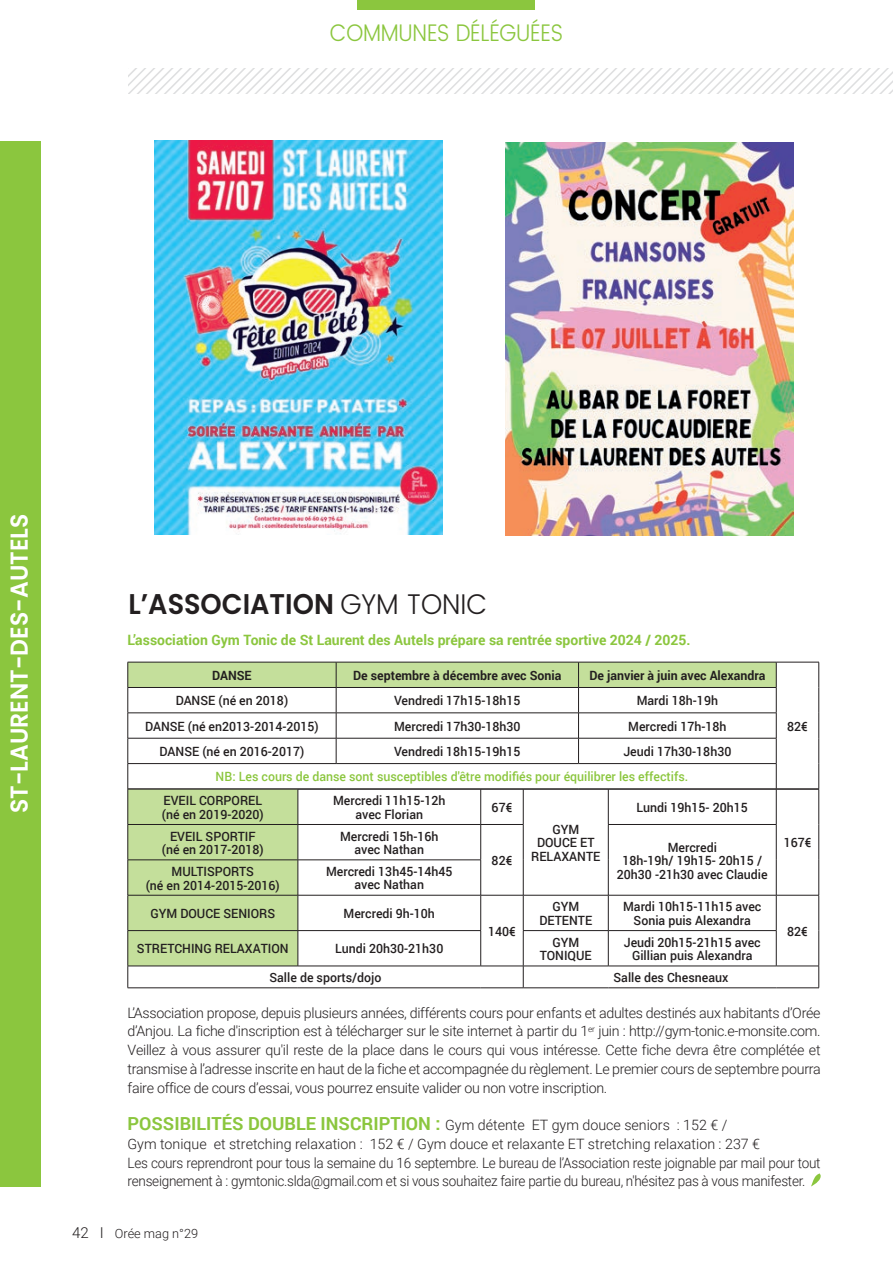
<style>
.page{position:relative;width:893px;height:1263px;background:#fff}
.page>*{position:absolute;margin:0;border:0;box-sizing:border-box;transform-origin:0 0}
.t1{font:600 28.5px "Poppins";color:#231f20;scale:.95 1}
.t2{font:600 24.45px "Poppins";color:#fff;scale:.96 1}
.t3{font:300 24px "Poppins";letter-spacing:-.01em;color:#8bc63e;scale:.9 1}
.t4{font:300 14.25px/18.8px "Roboto";letter-spacing:-.02em;color:#231f20;text-align:justify}
.t5{font:700 14.25px "Roboto";color:#8bc63e}
.t6{font:500 12.75px/13.5px "Roboto";color:#231f20;text-align:center}
.t7{font:500 12.75px "Roboto";color:#8bc63e}
.t8{font:700 12.75px "Roboto";color:#231f20}
.t9{font:300 12.75px "Roboto";color:#231f20}
.s1{font-weight:300}
.s2{font-weight:700;font-size:18px;color:#8bc63e}
.s3{font-size:15px}
</style>
<div class="page">
<div style="left:358px;top:0;width:177px;height:10px;background:#8bc63e"></div>
<svg style="left:129px;top:68px;width:764px;height:25px"></svg>
<div style="left:0;top:141px;width:40px;height:1045px;background:#8bc63e"></div>
<svg style="left:811px;top:1173px;width:10px;height:13px"></svg>
<img style="left:155px;top:141px;width:288px;height:393px">
<img style="left:505px;top:142px;width:289px;height:394px">
<hr style="left:776px;top:662px;width:43px;height:1px;background:#231f20">
<svg style="left:818px;top:662px;width:1px;height:127px"></svg>
<hr style="left:776px;top:789px;width:43px;height:1px;background:#231f20">
<hr style="left:818px;top:789px;width:1px;height:35px;background:#231f20">
<hr style="left:818px;top:824px;width:1px;height:36px;background:#231f20">
<hr style="left:818px;top:860px;width:1px;height:35px;background:#231f20">
<hr style="left:776px;top:895px;width:43px;height:1px;background:#231f20">
<hr style="left:818px;top:895px;width:1px;height:35px;background:#231f20">
<hr style="left:818px;top:930px;width:1px;height:36px;background:#231f20">
<svg style="left:128px;top:662px;width:649px;height:325px"></svg>
<hr style="left:608px;top:966px;width:168px;height:1px;background:#231f20">
<hr style="left:776px;top:966px;width:43px;height:1px;background:#231f20">
<svg style="left:818px;top:966px;width:1px;height:21px"></svg>
<hr style="left:128px;top:987px;width:170px;height:1px;background:#231f20">
<hr style="left:298px;top:987px;width:183px;height:1px;background:#231f20">
<hr style="left:481px;top:987px;width:42px;height:1px;background:#231f20">
<hr style="left:523px;top:987px;width:85px;height:1px;background:#231f20">
<hr style="left:608px;top:987px;width:168px;height:1px;background:#231f20">
<hr style="left:776px;top:987px;width:43px;height:1px;background:#231f20">
<h3 class="t3" style="left:330px;top:15px;width:261px">COMMUNES DÉLÉGUÉES</h3>
<h2 class="t2" style="left:5px;top:813px;width:313px;rotate:-90deg">ST-LAURENT-DES-AUTELS</h2>
<h1 class="t1" style="left:128px;top:587px;width:380px">L’ASSOCIATION <span class="s1">GYM TONIC</span></h1>
<p class="t5" style="left:128px;top:630px;width:565px">L’association Gym Tonic de St Laurent des Autels prépare sa rentrée sportive 2024 / 2025.</p>
<p class="t8" style="left:212px;top:666px;width:41px">DANSE</p>
<p class="t8" style="left:353px;top:666px;width:210px">De septembre à décembre avec Sonia</p>
<p class="t8" style="left:589px;top:666px;width:177px">De janvier à juin avec Alexandra</p>
<p class="t6" style="left:176px;top:693px;width:114px">DANSE (né en 2018)</p>
<p class="t6" style="left:394px;top:693px;width:128px">Vendredi 17h15-18h15</p>
<p class="t6" style="left:637px;top:693px;width:83px">Mardi 18h-19h</p>
<p class="t6" style="left:145px;top:719px;width:175px">DANSE (né en2013-2014-2015)</p>
<p class="t6" style="left:394px;top:719px;width:128px">Mercredi 17h30-18h30</p>
<p class="t6" style="left:628px;top:719px;width:100px">Mercredi 17h-18h</p>
<p class="t6" style="left:160px;top:744px;width:146px">DANSE (né en 2016-2017)</p>
<p class="t6" style="left:394px;top:744px;width:128px">Vendredi 18h15-19h15</p>
<p class="t6" style="left:623px;top:744px;width:110px">Jeudi 17h30-18h30</p>
<p class="t7" style="left:216px;top:768px;width:474px">NB: Les cours de danse sont susceptibles d'être modifiés pour équilibrer les effectifs.</p>
<p class="t6" style="left:162px;top:793px;width:103px;text-align:left">EVEIL CORPOREL (né en 2019-2020)</p>
<p class="t6" style="left:333px;top:793px;width:114px">Mercredi 11h15-12h avec Florian</p>
<p class="t6" style="left:492px;top:800px;width:22px">67€</p>
<p class="t6" style="left:531px;top:822px;width:71px">GYM<br>DOUCE ET<br>RELAXANTE</p>
<p class="t6" style="left:637px;top:800px;width:113px">Lundi 19h15- 20h15</p>
<p class="t6" style="left:162px;top:829px;width:103px">EVEIL SPORTIF (né en 2017-2018)</p>
<p class="t6" style="left:340px;top:829px;width:100px">Mercredi 15h-16h avec Nathan</p>
<p class="t6" style="left:622px;top:840px;width:141px">Mercredi<br>18h-19h/ 19h15- 20h15 /</p>
<p class="t6" style="left:492px;top:853px;width:22px">82€</p>
<p class="t6" style="left:326px;top:864px;width:128px">Mercredi 13h45-14h45 avec Nathan</p>
<p class="t6" style="left:172px;top:864px;width:84px">MULTISPORTS</p>
<p class="t6" style="left:617px;top:867px;width:152px">20h30 -21h30 avec Claudie</p>
<p class="t6" style="left:146px;top:878px;width:136px">(né en 2014-2015-2016)</p>
<p class="t6" style="left:539px;top:899px;width:54px">GYM<br>DETENTE</p>
<p class="t6" style="left:623px;top:899px;width:140px">Mardi 10h15-11h15 avec<br>Sonia puis Alexandra</p>
<p class="t6" style="left:150px;top:906px;width:126px">GYM DOUCE SENIORS</p>
<p class="t6" style="left:344px;top:906px;width:93px">Mercredi 9h-10h</p>
<p class="t6" style="left:488px;top:924px;width:29px">140€</p>
<p class="t6" style="left:137px;top:942px;width:153px">STRETCHING RELAXATION</p>
<p class="t6" style="left:335px;top:942px;width:110px">Lundi 20h30-21h30</p>
<p class="t6" style="left:540px;top:935px;width:53px">GYM<br>TONIQUE</p>
<p class="t6" style="left:624px;top:935px;width:138px">Jeudi 20h15-21h15 avec<br>Gillian puis Alexandra</p>
<p class="t6" style="left:269px;top:970px;width:114px">Salle de sports/dojo</p>
<p class="t6" style="left:613px;top:970px;width:116px">Salle des Chesneaux</p>
<p class="t6" style="left:787px;top:719px;width:22px">82€</p>
<p class="t6" style="left:784px;top:835px;width:29px">167€</p>
<p class="t6" style="left:787px;top:924px;width:22px">82€</p>
<p class="t4" style="left:128px;top:1003px;width:695px">L’Association propose, depuis plusieurs années, différents cours pour enfants et adultes destinés aux habitants d’Orée d’Anjou. La fiche d'inscription est à télécharger sur le site internet à partir du 1<sup>er</sup> juin : http://gym-tonic.e-monsite.com.<br>Veillez à vous assurer qu'il reste de la place dans le cours qui vous intéresse. Cette fiche devra être complétée et transmise à l’adresse inscrite en haut de la fiche et accompagnée du règlement. Le premier cours de septembre pourra faire office de cours d’essai, vous pourrez ensuite valider ou non votre inscription.</p>
<p class="t4" style="left:128px;top:1115px;width:694px;text-align:left"><span class="s2">POSSIBILITÉS DOUBLE INSCRIPTION :</span> Gym détente ET gym douce seniors : 152 € /<br>Gym tonique et stretching relaxation : 152 € / Gym douce et relaxante ET stretching relaxation : 237 €<br>Les cours reprendront pour tous la semaine du 16 septembre. Le bureau de l’Association reste joignable par mail pour tout renseignement à : gymtonic.slda@gmail.com et si vous souhaitez faire partie du bureau, n'hésitez pas à vous manifester.</p>
<p class="t9" style="left:72px;top:1224px;width:127px"><span class="s3">42 I</span> Orée mag n°29</p>
</div>
